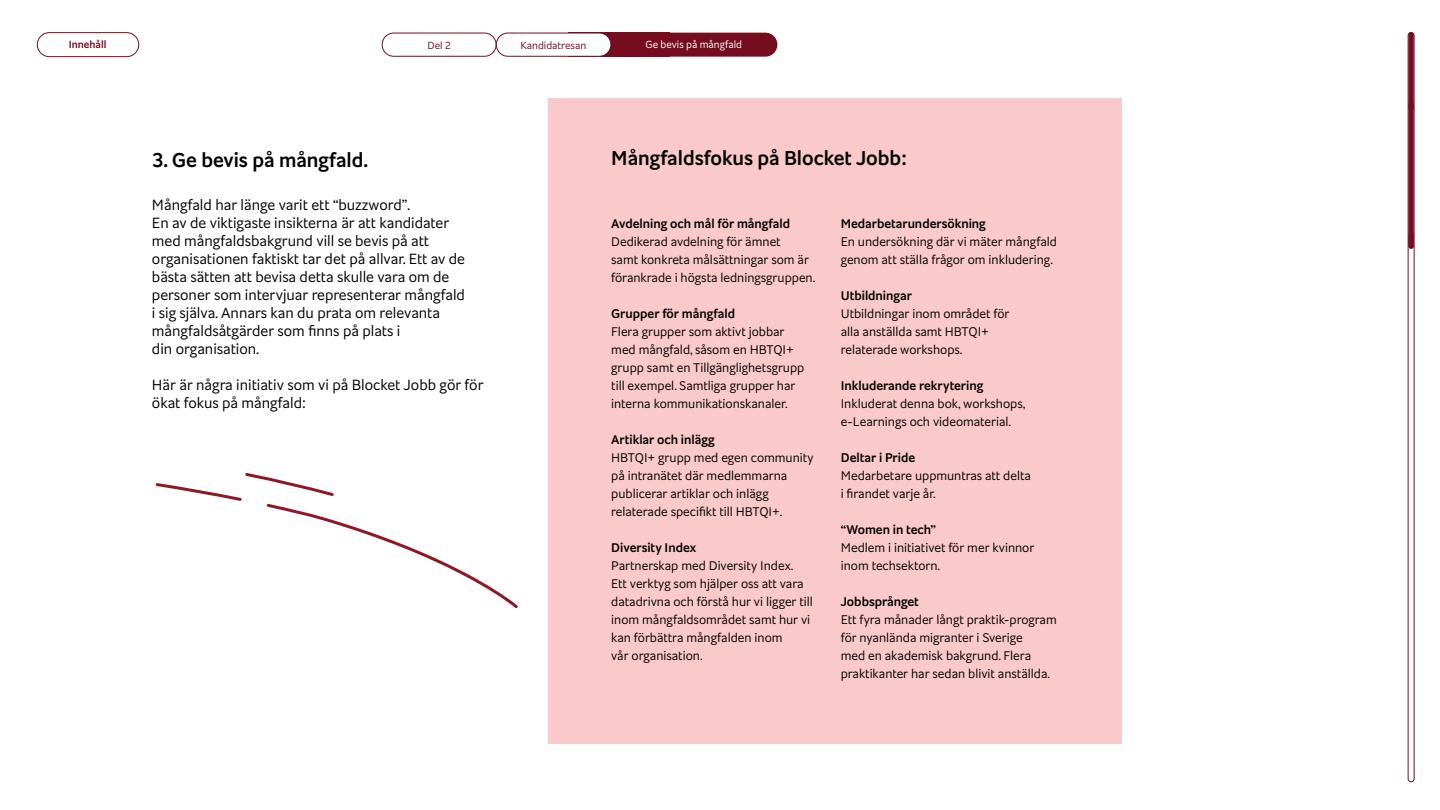
<style>
.page{position:relative;width:1440px;height:810px;background:#fff}
.page>*{position:absolute;margin:0;border:0;box-sizing:border-box;transform-origin:0 0}
.t1{font:500 20.25px "Blocket Sans";color:#000001}
.t2{font:15px/18px "Blocket Sans";color:#000001}
.t3{font:12.75px/18px "Blocket Sans";color:#000001}
.t4{font:500 12.75px "Blocket Sans";color:#000001}
.t5{font:10.5px "Blocket Sans";color:#750d1e}
.t6{font:10.5px "Blocket Sans";color:#fff}
.t7{font:500 10.5px "Blocket Sans";color:#750d1e}
</style>
<div class="page">
<div style="left:548px;top:98px;width:574px;height:646px;background:#facaca"></div>
<svg style="left:156px;top:473px;width:362px;height:135px"></svg>
<div style="left:37px;top:32px;width:102px;height:25px;border:1px solid #750d1e;border-radius:12px"></div>
<div style="left:1408px;top:32px;width:6px;height:750px;border:1px solid #750d1e;border-radius:3px"></div>
<div style="left:569px;top:33px;width:101px;height:24px;background:#750d1e"></div>
<div style="left:611px;top:33px;width:166px;height:24px;background:#750d1e;border-radius:12px"></div>
<div style="left:382px;top:33px;width:114px;height:24px;border:1px solid #750d1e;border-radius:12px"></div>
<div style="left:1408px;top:32px;width:6px;height:217px;background:#750d1e;border-radius:3px"></div>
<div style="left:496px;top:33px;width:115px;height:23px;background:#fff;border-radius:12px"></div>
<div style="left:496px;top:33px;width:115px;height:24px;border:1px solid #750d1e;border-radius:12px"></div>
<p class="t7" style="left:69px;top:38px;width:39px">Innehåll</p>
<p class="t5" style="left:427px;top:39px;width:25px">Del 2</p>
<p class="t5" style="left:520px;top:39px;width:67px">Kandidatresan</p>
<p class="t6" style="left:645px;top:38px;width:98px">Ge bevis på mångfald</p>
<h1 class="t1" style="left:153px;top:147px;width:217px">3. Ge bevis på mångfald.</h1>
<h1 class="t1" style="left:611px;top:146px;width:297px">Mångfaldsfokus på Blocket Jobb:</h1>
<p class="t2" style="left:152px;top:196px;width:315px">Mångfald har länge varit ett “buzzword”.<br>En av de viktigaste insikterna är att kandidater med mångfaldsbakgrund vill se bevis på att organisationen faktiskt tar det på allvar. Ett av de bästa sätten att bevisa detta skulle vara om de personer som intervjuar representerar mångfald i sig själva. Annars kan du prata om relevanta mångfaldsåtgärder som finns på plats i<br>din organisation.</p>
<p class="t2" style="left:152px;top:376px;width:333px">Här är några initiativ som vi på Blocket Jobb gör för ökat fokus på mångfald:</p>
<p class="t4" style="left:611px;top:216px;width:180px">Avdelning och mål för mångfald</p>
<p class="t3" style="left:611px;top:232px;width:206px">Dedikerad avdelning för ämnet<br>samt konkreta målsättningar som är förankrade i högsta ledningsgruppen.</p>
<p class="t4" style="left:611px;top:306px;width:125px">Grupper för mångfald</p>
<p class="t3" style="left:611px;top:322px;width:195px">Flera grupper som aktivt jobbar med mångfald, såsom en HBTQI+ grupp samt en Tillgänglighetsgrupp till exempel. Samtliga grupper har interna kommunikationskanaler.</p>
<p class="t4" style="left:611px;top:432px;width:105px">Artiklar och inlägg</p>
<p class="t3" style="left:611px;top:448px;width:204px">HBTQI+ grupp med egen community på intranätet där medlemmarna publicerar artiklar och inlägg relaterade specifikt till HBTQI+.</p>
<p class="t4" style="left:611px;top:540px;width:86px">Diversity Index</p>
<p class="t3" style="left:611px;top:556px;width:203px">Partnerskap med Diversity Index.<br>Ett verktyg som hjälper oss att vara datadrivna och förstå hur vi ligger till inom mångfaldsområdet samt hur vi kan förbättra mångfalden inom<br>vår organisation.</p>
<p class="t4" style="left:841px;top:216px;width:147px">Medarbetarundersökning</p>
<p class="t3" style="left:841px;top:232px;width:218px">En undersökning där vi mäter mångfald genom att ställa frågor om inkludering.</p>
<p class="t4" style="left:841px;top:288px;width:73px">Utbildningar</p>
<p class="t3" style="left:841px;top:304px;width:170px">Utbildningar inom området för alla anställda samt HBTQI+ relaterade workshops.</p>
<p class="t4" style="left:841px;top:378px;width:144px">Inkluderande rekrytering</p>
<p class="t3" style="left:841px;top:394px;width:186px">Inkluderat denna bok, workshops, e-Learnings och videomaterial.</p>
<p class="t4" style="left:841px;top:450px;width:76px">Deltar i Pride</p>
<p class="t3" style="left:841px;top:466px;width:192px">Medarbetare uppmuntras att delta i firandet varje år.</p>
<p class="t4" style="left:841px;top:522px;width:97px">“Women in tech”</p>
<p class="t3" style="left:841px;top:538px;width:195px">Medlem i initiativet för mer kvinnor inom techsektorn.</p>
<p class="t4" style="left:841px;top:594px;width:80px">Jobbsprånget</p>
<p class="t3" style="left:841px;top:610px;width:218px">Ett fyra månader långt praktik-program för nyanlända migranter i Sverige<br>med en akademisk bakgrund. Flera praktikanter har sedan blivit anställda.</p>
</div>
